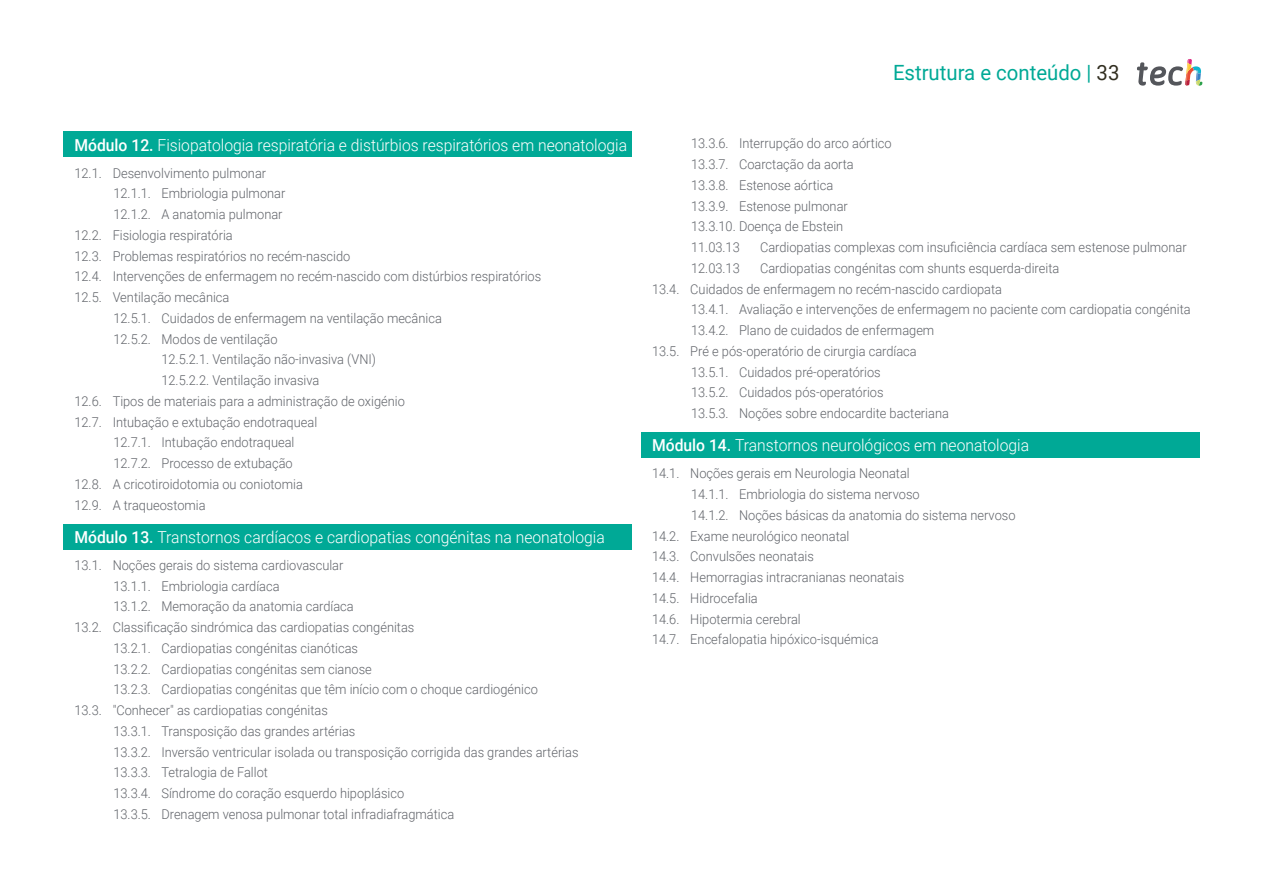
<style>
.page{position:relative;width:1263px;height:893px;background:#fff}
.page>*{position:absolute;margin:0;border:0;box-sizing:border-box;transform-origin:0 0}
.t1{font:21px "Roboto";color:#00a996}
.t2{font:300 16.5px "Roboto";color:#fff;scale:.95 1}
.t3{font:300 13.5px/20.7px "Roboto";color:#61646a;scale:.95 1}
.s1{font-weight:500}
.s2{color:#312e20}
</style>
<div class="page">
<div style="left:63px;top:132px;width:568px;height:25px;background:#00a996"></div>
<div style="left:63px;top:524px;width:568px;height:25px;background:#00a996"></div>
<div style="left:641px;top:432px;width:558px;height:25px;background:#00a996"></div>
<svg style="left:1137px;top:59px;width:65px;height:27px"></svg>
<p class="t2" style="left:74px;top:133px;width:583px"><span class="s1">Módulo 12.</span> Fisiopatologia respiratória e distúrbios respiratórios em neonatologia</p>
<p class="t3" style="left:74px;top:162px;width:203px">12.1. Desenvolvimento pulmonar</p>
<p class="t3" style="left:113px;top:183px;width:183px">12.1.1. Embriologia pulmonar</p>
<p class="t3" style="left:113px;top:203px;width:180px">12.1.2. A anatomia pulmonar</p>
<p class="t3" style="left:74px;top:224px;width:168px">12.2. Fisiologia respiratória</p>
<p class="t3" style="left:74px;top:245px;width:292px">12.3. Problemas respiratórios no recém-nascido</p>
<p class="t3" style="left:74px;top:266px;width:493px">12.4. Intervenções de enfermagem no recém-nascido com distúrbios respiratórios</p>
<p class="t3" style="left:74px;top:286px;width:165px">12.5. Ventilação mecânica</p>
<p class="t3" style="left:113px;top:307px;width:347px">12.5.1. Cuidados de enfermagem na ventilação mecânica</p>
<p class="t3" style="left:113px;top:328px;width:174px">12.5.2. Modos de ventilação</p>
<p class="t3" style="left:161px;top:349px;width:227px">12.5.2.1. Ventilação não-invasiva (VNI)</p>
<p class="t3" style="left:161px;top:369px;width:168px">12.5.2.2. Ventilação invasiva</p>
<p class="t3" style="left:74px;top:390px;width:349px">12.6. Tipos de materiais para a administração de oxigénio</p>
<p class="t3" style="left:74px;top:411px;width:257px">12.7. Intubação e extubação endotraqueal</p>
<p class="t3" style="left:113px;top:432px;width:192px">12.7.1. Intubação endotraqueal</p>
<p class="t3" style="left:113px;top:452px;width:190px">12.7.2. Processo de extubação</p>
<p class="t3" style="left:74px;top:473px;width:242px">12.8. A cricotiroidotomia ou coniotomia</p>
<p class="t3" style="left:74px;top:494px;width:140px">12.9. A traqueostomia</p>
<p class="t2" style="left:74px;top:525px;width:560px"><span class="s1">Módulo 13.</span> Transtornos cardíacos e cardiopatias congénitas na neonatologia</p>
<p class="t3" style="left:74px;top:554px;width:285px">13.1. Noções gerais do sistema cardiovascular</p>
<p class="t3" style="left:113px;top:575px;width:176px">13.1.1. Embriologia cardíaca</p>
<p class="t3" style="left:113px;top:596px;width:254px">13.1.2. Memoração da anatomia cardíaca</p>
<p class="t3" style="left:74px;top:617px;width:359px">13.2. Classificação sindrómica das cardiopatias congénitas</p>
<p class="t3" style="left:113px;top:637px;width:259px">13.2.1. Cardiopatias congénitas cianóticas</p>
<p class="t3" style="left:113px;top:658px;width:274px">13.2.2. Cardiopatias congénitas sem cianose</p>
<p class="t3" style="left:113px;top:679px;width:448px">13.2.3. Cardiopatias congénitas que têm início com o choque cardiogénico</p>
<p class="t3" style="left:74px;top:700px;width:268px">13.3. "Conhecer" as cardiopatias congénitas</p>
<p class="t3" style="left:113px;top:720px;width:256px">13.3.1. Transposição das grandes artérias</p>
<p class="t3" style="left:113px;top:741px;width:491px">13.3.2. Inversão ventricular isolada ou transposição corrigida das grandes artérias</p>
<p class="t3" style="left:113px;top:762px;width:164px">13.3.3. Tetralogia de Fallot</p>
<p class="t3" style="left:113px;top:783px;width:308px">13.3.4. Síndrome do coração esquerdo hipoplásico</p>
<p class="t3" style="left:113px;top:803px;width:360px">13.3.5. Drenagem venosa pulmonar total infradiafragmática</p>
<h1 class="t1" style="left:893px;top:57px;width:228px">Estrutura e conteúdo | <span class="s2">33</span></h1>
<p class="t3" style="left:691px;top:133px;width:213px">13.3.6. Interrupção do arco aórtico<br>13.3.7. Coarctação da aorta<br>13.3.8. Estenose aórtica<br>13.3.9. Estenose pulmonar<br>13.3.10. Doença de Ebstein<br>11.03.13</p>
<p class="t3" style="left:760px;top:236px;width:451px">Cardiopatias complexas com insuficiência cardíaca sem estenose pulmonar</p>
<p class="t3" style="left:652px;top:257px;width:430px;text-indent:108px">Cardiopatias congénitas com shunts esquerda-direita<br>13.4. Cuidados de enfermagem no recém-nascido cardiopata</p>
<p class="t3" style="left:691px;top:299px;width:527px">13.4.1. Avaliação e intervenções de enfermagem no paciente com cardiopatia congénita</p>
<p class="t3" style="left:691px;top:319px;width:258px">13.4.2. Plano de cuidados de enfermagem</p>
<p class="t3" style="left:652px;top:340px;width:280px">13.5. Pré e pós-operatório de cirurgia cardíaca</p>
<p class="t3" style="left:691px;top:361px;width:201px">13.5.1. Cuidados pré-operatórios</p>
<p class="t3" style="left:691px;top:382px;width:204px">13.5.2. Cuidados pós-operatórios</p>
<p class="t3" style="left:691px;top:402px;width:273px">13.5.3. Noções sobre endocardite bacteriana</p>
<p class="t2" style="left:652px;top:434px;width:398px"><span class="s1">Módulo 14.</span> Transtornos neurológicos em neonatologia</p>
<p class="t3" style="left:652px;top:463px;width:273px">14.1. Noções gerais em Neurologia Neonatal</p>
<p class="t3" style="left:691px;top:483px;width:242px">14.1.1. Embriologia do sistema nervoso</p>
<p class="t3" style="left:691px;top:504px;width:343px">14.1.2. Noções básicas da anatomia do sistema nervoso</p>
<p class="t3" style="left:652px;top:525px;width:209px">14.2. Exame neurológico neonatal</p>
<p class="t3" style="left:652px;top:546px;width:172px">14.3. Convulsões neonatais</p>
<p class="t3" style="left:652px;top:566px;width:267px">14.4. Hemorragias intracranianas neonatais</p>
<p class="t3" style="left:652px;top:587px;width:113px">14.5. Hidrocefalia</p>
<p class="t3" style="left:652px;top:608px;width:158px">14.6. Hipotermia cerebral</p>
<p class="t3" style="left:652px;top:629px;width:240px">14.7. Encefalopatia hipóxico-isquémica</p>
<p class="t3" style="left:691px;top:257px;width:53px">12.03.13</p>
</div>
